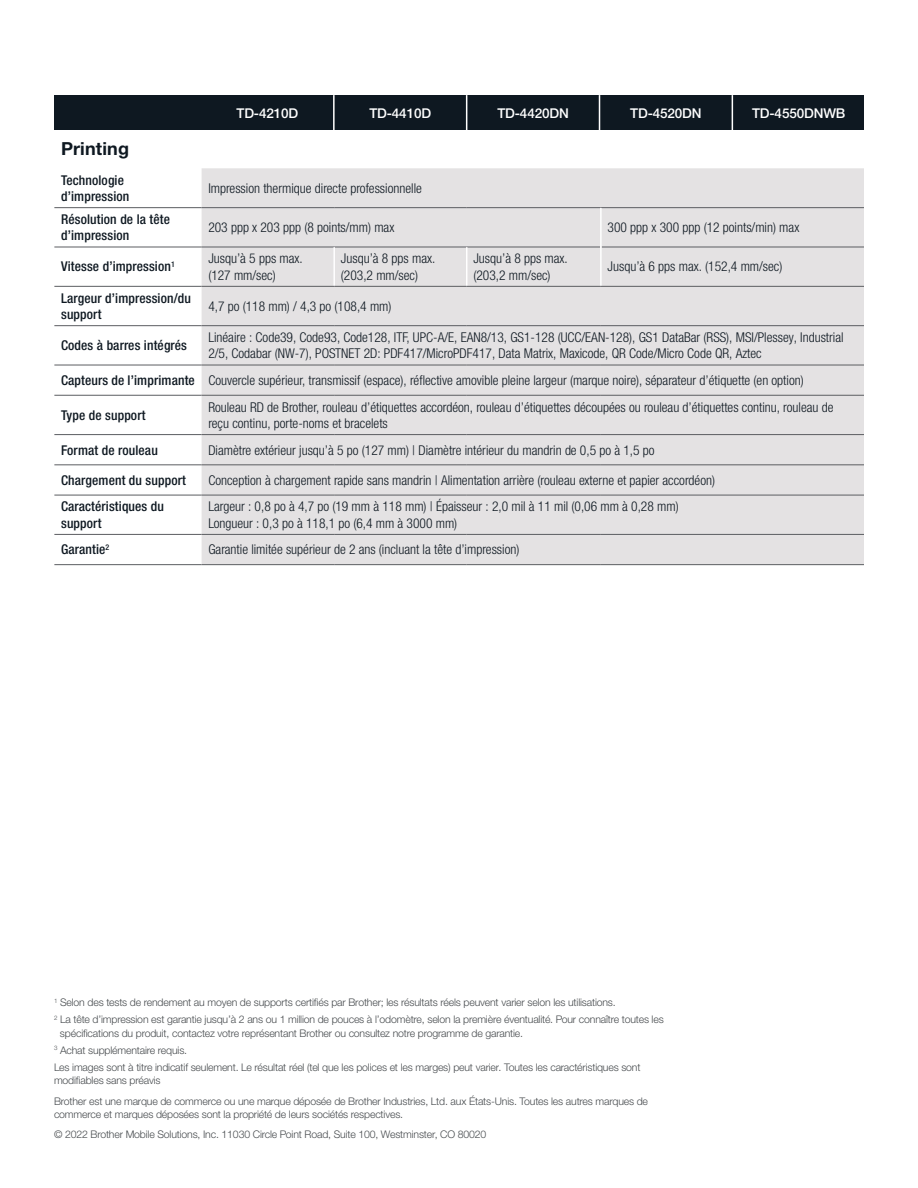
<style>
.page{position:relative;width:918px;height:1188px;background:#fff}
.page>*{position:absolute;margin:0;border:0;box-sizing:border-box;transform-origin:0 0}
.t1{font:700 18px "Helvetica Neue LTW1 G";letter-spacing:.01em;color:#0e1821}
.t2{font:300 condensed 13.5px/16.2px "Helvetica Neue LTW1 G";color:#0e1821}
.t3{font:500 condensed 13.5px/16.2px "Helvetica Neue LTW1 G";letter-spacing:.01em;color:#0e1821}
.t4{font:500 13.5px "Helvetica Neue LTW1 G";letter-spacing:-.01em;color:#fff}
.t5{font:300 10.5px/17px "Helvetica Neue LTW1 G";letter-spacing:-.015em;color:#474b4e}
.s1{font-weight:500}
</style>
<div class="page">
<div style="left:202px;top:168px;width:662px;height:396px;background:#e4e2e3"></div>
<hr style="left:54px;top:207px;width:148px;height:1px;background:#5b5d61">
<hr style="left:202px;top:207px;width:132px;height:1px;background:#5b5d61">
<hr style="left:334px;top:207px;width:133px;height:1px;background:#5b5d61">
<hr style="left:467px;top:207px;width:134px;height:1px;background:#5b5d61">
<hr style="left:601px;top:207px;width:263px;height:1px;background:#5b5d61">
<hr style="left:54px;top:247px;width:148px;height:1px;background:#5b5d61">
<hr style="left:202px;top:247px;width:132px;height:1px;background:#5b5d61">
<hr style="left:334px;top:247px;width:133px;height:1px;background:#5b5d61">
<hr style="left:467px;top:247px;width:133px;height:1px;background:#5b5d61">
<hr style="left:602px;top:247px;width:262px;height:1px;background:#5b5d61">
<hr style="left:54px;top:286px;width:148px;height:1px;background:#5b5d61">
<hr style="left:54px;top:325px;width:148px;height:1px;background:#5b5d61">
<hr style="left:54px;top:365px;width:148px;height:1px;background:#5b5d61">
<hr style="left:54px;top:395px;width:148px;height:1px;background:#5b5d61">
<hr style="left:54px;top:434px;width:148px;height:1px;background:#5b5d61">
<hr style="left:54px;top:465px;width:148px;height:1px;background:#5b5d61">
<hr style="left:54px;top:495px;width:148px;height:1px;background:#5b5d61">
<hr style="left:54px;top:534px;width:148px;height:1px;background:#5b5d61">
<hr style="left:54px;top:564px;width:148px;height:1px;background:#5b5d61">
<hr style="left:333px;top:247px;width:2px;height:39px;background:#fff">
<hr style="left:600px;top:208px;width:2px;height:39px;background:#fff">
<hr style="left:466px;top:247px;width:1px;height:39px;background:#fff">
<hr style="left:600px;top:247px;width:2px;height:39px;background:#fff">
<hr style="left:202px;top:286px;width:132px;height:1px;background:#5b5d61">
<hr style="left:334px;top:286px;width:133px;height:1px;background:#5b5d61">
<hr style="left:467px;top:286px;width:134px;height:1px;background:#5b5d61">
<hr style="left:601px;top:286px;width:263px;height:1px;background:#5b5d61">
<hr style="left:202px;top:325px;width:132px;height:1px;background:#5b5d61">
<hr style="left:334px;top:325px;width:133px;height:1px;background:#5b5d61">
<hr style="left:467px;top:325px;width:134px;height:1px;background:#5b5d61">
<hr style="left:601px;top:325px;width:263px;height:1px;background:#5b5d61">
<hr style="left:202px;top:365px;width:132px;height:1px;background:#5b5d61">
<hr style="left:334px;top:365px;width:133px;height:1px;background:#5b5d61">
<hr style="left:467px;top:365px;width:134px;height:1px;background:#5b5d61">
<hr style="left:601px;top:365px;width:263px;height:1px;background:#5b5d61">
<hr style="left:202px;top:395px;width:132px;height:1px;background:#5b5d61">
<hr style="left:334px;top:395px;width:133px;height:1px;background:#5b5d61">
<hr style="left:467px;top:395px;width:134px;height:1px;background:#5b5d61">
<hr style="left:601px;top:395px;width:263px;height:1px;background:#5b5d61">
<hr style="left:202px;top:434px;width:132px;height:1px;background:#5b5d61">
<hr style="left:334px;top:434px;width:133px;height:1px;background:#5b5d61">
<hr style="left:467px;top:434px;width:134px;height:1px;background:#5b5d61">
<hr style="left:601px;top:434px;width:263px;height:1px;background:#5b5d61">
<hr style="left:202px;top:465px;width:132px;height:1px;background:#5b5d61">
<hr style="left:334px;top:465px;width:133px;height:1px;background:#5b5d61">
<hr style="left:467px;top:465px;width:134px;height:1px;background:#5b5d61">
<hr style="left:601px;top:465px;width:263px;height:1px;background:#5b5d61">
<hr style="left:202px;top:495px;width:132px;height:1px;background:#5b5d61">
<hr style="left:334px;top:495px;width:133px;height:1px;background:#5b5d61">
<hr style="left:467px;top:495px;width:134px;height:1px;background:#5b5d61">
<hr style="left:601px;top:495px;width:263px;height:1px;background:#5b5d61">
<hr style="left:202px;top:534px;width:132px;height:1px;background:#5b5d61">
<hr style="left:334px;top:534px;width:133px;height:1px;background:#5b5d61">
<hr style="left:467px;top:534px;width:134px;height:1px;background:#5b5d61">
<hr style="left:601px;top:534px;width:263px;height:1px;background:#5b5d61">
<hr style="left:202px;top:564px;width:132px;height:1px;background:#5b5d61">
<hr style="left:334px;top:564px;width:133px;height:1px;background:#5b5d61">
<hr style="left:467px;top:564px;width:134px;height:1px;background:#5b5d61">
<hr style="left:601px;top:564px;width:263px;height:1px;background:#5b5d61">
<div style="left:54px;top:95px;width:810px;height:34px;background:#0e1821"></div>
<hr style="left:333px;top:95px;width:2px;height:35px;background:#fff">
<hr style="left:466px;top:95px;width:1px;height:35px;background:#fff">
<hr style="left:599px;top:95px;width:1px;height:35px;background:#fff">
<hr style="left:732px;top:95px;width:1px;height:35px;background:#fff">
<p class="t4" style="left:237px;top:105px;width:63px">TD-4210D</p>
<p class="t4" style="left:369px;top:105px;width:63px">TD-4410D</p>
<p class="t4" style="left:497px;top:105px;width:73px">TD-4420DN</p>
<p class="t4" style="left:630px;top:105px;width:73px">TD-4520DN</p>
<p class="t4" style="left:752px;top:105px;width:95px">TD-4550DNWB</p>
<h1 class="t1" style="left:61px;top:137px;width:69px">Printing</h1>
<p class="t3" style="left:61px;top:172px;width:70px">Technologie d’impression</p>
<p class="t2" style="left:208px;top:180px;width:215px">Impression thermique directe professionnelle</p>
<p class="t3" style="left:61px;top:211px;width:110px">Résolution de la tête d’impression</p>
<p class="t2" style="left:208px;top:219px;width:188px">203 ppp x 203 ppp (8 points/mm) max</p>
<p class="t2" style="left:608px;top:219px;width:193px">300 ppp x 300 ppp (12 points/min) max</p>
<p class="t3" style="left:61px;top:259px;width:115px">Vitesse d’impression<sup>1</sup></p>
<p class="t2" style="left:208px;top:251px;width:96px">Jusqu’à 5 pps max. (127 mm/sec)</p>
<p class="t2" style="left:341px;top:251px;width:96px">Jusqu’à 8 pps max. (203,2 mm/sec)</p>
<p class="t2" style="left:473px;top:251px;width:96px">Jusqu’à 8 pps max. (203,2 mm/sec)</p>
<p class="t2" style="left:608px;top:259px;width:176px">Jusqu’à 6 pps max. (152,4 mm/sec)</p>
<p class="t3" style="left:61px;top:290px;width:131px">Largeur d’impression/du support</p>
<p class="t2" style="left:208px;top:298px;width:185px">4,7 po (118 mm) / 4,3 po (108,4 mm)</p>
<p class="t3" style="left:61px;top:337px;width:127px">Codes à barres intégrés</p>
<p class="t2" style="left:208px;top:329px;width:637px">Linéaire : Code39, Code93, Code128, ITF, UPC-A/E, EAN8/13, GS1-128 (UCC/EAN-128), GS1 DataBar (RSS), MSI/Plessey, Industrial<br>2/5, Codabar (NW-7), POSTNET 2D: PDF417/MicroPDF417, Data Matrix, Maxicode, QR Code/Micro Code QR, Aztec</p>
<p class="t2" style="left:61px;top:372px;width:744px"><span class="s1">Capteurs de l’imprimante</span> Couvercle supérieur, transmissif (espace), réflective amovible pleine largeur (marque noire), séparateur d’étiquette (en option)</p>
<p class="t3" style="left:61px;top:407px;width:86px">Type de support</p>
<p class="t2" style="left:208px;top:399px;width:627px">Rouleau RD de Brother, rouleau d’étiquettes accordéon, rouleau d’étiquettes découpées ou rouleau d’étiquettes continu, rouleau de reçu continu, porte-noms et bracelets</p>
<p class="t3" style="left:61px;top:442px;width:98px">Format de rouleau</p>
<p class="t2" style="left:208px;top:442px;width:448px">Diamètre extérieur jusqu’à 5 po (127 mm) | Diamètre intérieur du mandrin de 0,5 po à 1,5 po</p>
<p class="t3" style="left:61px;top:472px;width:126px">Chargement du support</p>
<p class="t2" style="left:208px;top:472px;width:508px">Conception à chargement rapide sans mandrin | Alimentation arrière (rouleau externe et papier accordéon)</p>
<p class="t3" style="left:61px;top:499px;width:104px">Caractéristiques du support</p>
<p class="t2" style="left:208px;top:499px;width:472px">Largeur : 0,8 po à 4,7 po (19 mm à 118 mm) | Épaisseur : 2,0 mil à 11 mil (0,06 mm à 0,28 mm)<br>Longueur : 0,3 po à 118,1 po (6,4 mm à 3000 mm)</p>
<p class="t3" style="left:61px;top:541px;width:50px">Garantie<sup>2</sup></p>
<p class="t2" style="left:208px;top:542px;width:313px">Garantie limitée supérieur de 2 ans (incluant la tête d’impression)</p>
<p class="t5" style="left:54px;top:994px;width:611px"><sup>1</sup> Selon des tests de rendement au moyen de supports certifiés par Brother; les résultats réels peuvent varier selon les utilisations.<br><sup>2</sup> La tête d’impression est garantie jusqu’à 2 ans ou 1 million de pouces à l’odomètre, selon la première éventualité. Pour connaître toutes les</p>
<p class="t5" style="left:54px;top:1025px;width:588px;text-indent:6px">spécifications du produit, contactez votre représentant Brother ou consultez notre programme de garantie.<br><sup>3</sup> Achat supplémentaire requis.<br>Les images sont à titre indicatif seulement. Le résultat réel (tel que les polices et les marges) peut varier. Toutes les caractéristiques sont</p>
<p class="t5" style="left:54px;top:1070px;width:596px;line-height:20.2px">modifiables sans préavis<br>Brother est une marque de commerce ou une marque déposée de Brother Industries, Ltd. aux États-Unis. Toutes les autres marques de</p>
<p class="t5" style="left:54px;top:1104px;width:434px;line-height:20.2px">commerce et marques déposées sont la propriété de leurs sociétés respectives.<br>© 2022 Brother Mobile Solutions, Inc. 11030 Circle Point Road, Suite 100, Westminster, CO 80020</p>
</div>
